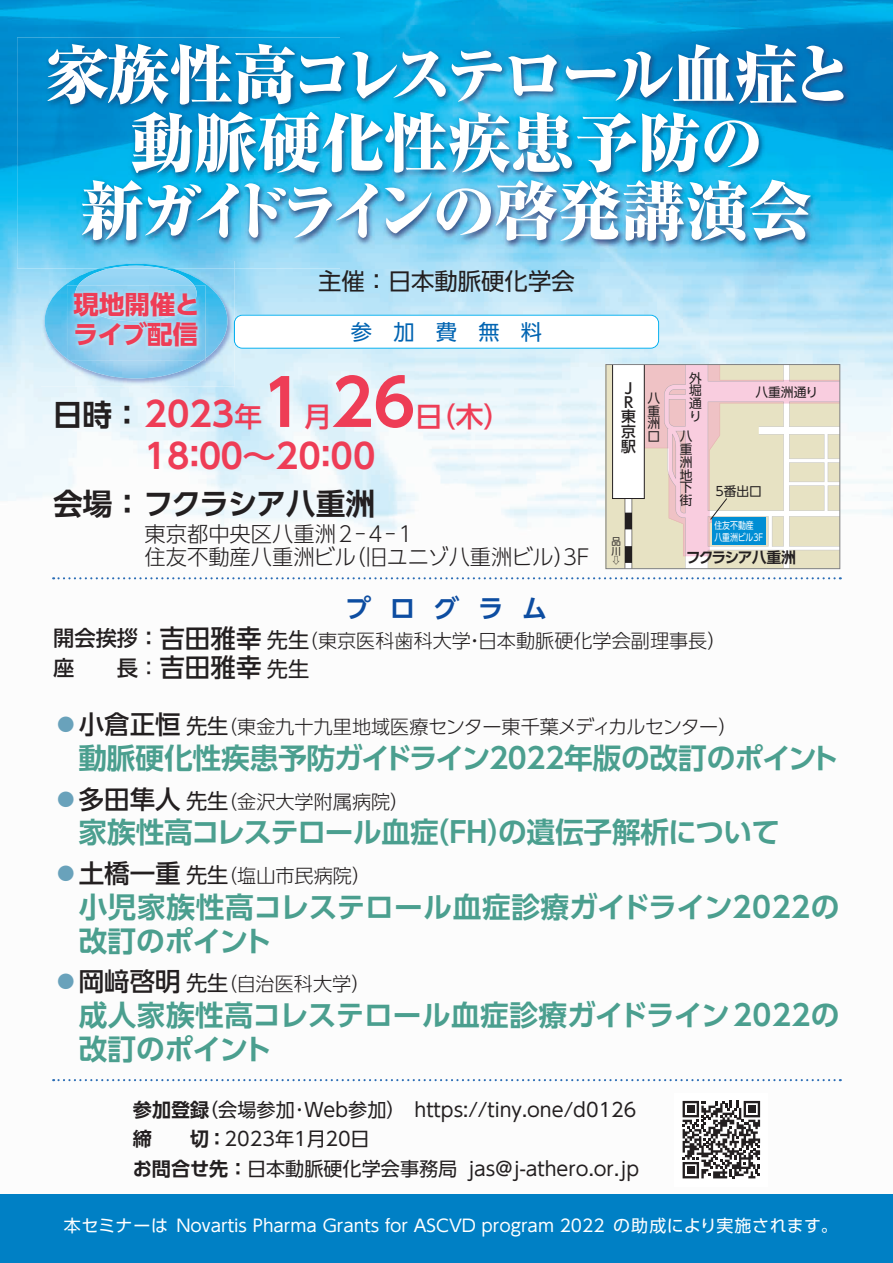
<style>
.page{position:relative;width:893px;height:1263px;background:#fff}
.page>*{position:absolute;margin:0;border:0;box-sizing:border-box;transform-origin:0 0}
.t1{font:800 expanded 63.75px/68.1px "Ryumin Pr 6 N";letter-spacing:-.04em;color:#fff;text-align:center}
.t2{font:700 63.75px "UD Shin Go Pr 6 De";color:#ee3d56}
.t3{font:700 34.05px "UD Shin Go Pr 6 De";color:#ee3d56}
.t4{font:700 29.7px "UD Shin Go Pr 6 De";letter-spacing:-.01em;color:#231f20}
.t5{font:700 28.65px/34px "UD Shin Go Pr 6 De";letter-spacing:-.01em;color:#4b9f8f}
.t6{font:500 27.6px "UD Shin Go Pr 6";color:#ee3d56}
.t7{font:700 25.5px/29.7px "UD Shin Go Pr 6";color:#ee3d56}
.t8{font:700 25.5px "UD Shin Go Pr 6 De";letter-spacing:.73em;color:#0d4da1}
.t9{font:23.4px "UD Shin Go Pr 6";color:#231f20}
.t10{font:300 21.3px/23.4px "UD Shin Go Pr 6";color:#231f20}
.t11{font:500 21.3px "UD Shin Go Pr 6";color:#231f20}
.t12{font:21.3px "UD Shin Go Pr 6";letter-spacing:1em;color:#0164b2}
.t13{font:19.2px/29.7px "UD Shin Go Pr 6";color:#231f20}
.t14{font:300 19.2px "UD Shin Go Pr 6";color:#231f20}
.t15{font:300 19.2px "UD Shin Go Pr 6";letter-spacing:-.03em;color:#231f20}
.t16{font:16.95px "UD Shin Go Pr 6";color:#fff}
.t17{font:700 14.85px "UD Shin Go Pr 6 De";letter-spacing:-.1em;color:#231f20}
.t18{font:500 14.85px/14.4px "UD Shin Go Pr 6";color:#231f20}
.t19{font:12.75px/12.8px "UD Shin Go Pr 6";color:#231f20;text-align:justify}
.t20{font:9.6px/11.6px "UD Shin Go Pr 6";color:#fff;scale:.81 1}
.t21{font:9.6px/9.6px "UD Shin Go Pr 6";color:#231f20}
.t22{font:9.6px "Koz Go Pr 6 N";color:#231f20}
.s1{font-family:"UD Shin Go Pr 6";font-weight:500;font-size:27.6px}
.s2{font-weight:500;font-size:21.3px}
.s3{font-weight:500;font-size:25.5px}
.s4{font-weight:400;font-size:21.3px}
.s5{font-weight:400}
.s6{font-size:25.5px}
.s7{font-weight:500;font-size:25.5px;color:#69a2bb}
.s8{font-family:"UD Shin Go Pr 6 De";font-weight:700}
</style>
<div class="page">
<img style="left:0;top:0;width:893px;height:1195px">
<svg style="left:53px;top:577px;width:788px;height:2px"></svg>
<svg style="left:53px;top:1079px;width:788px;height:2px"></svg>
<div style="left:0;top:1195px;width:893px;height:68px;background:#0080c5"></div>
<svg style="left:612px;top:366px;width:226px;height:201px"></svg>
<div style="left:606px;top:364px;width:234px;height:205px;border:1px solid #808285"></div>
<img style="left:17px;top:37px;width:862px;height:231px">
<div style="left:675px;top:1093px;width:93px;height:93px;background:#fff"></div>
<img style="left:41px;top:261px;width:194px;height:126px">
<svg style="left:234px;top:315px;width:425px;height:34px"></svg>
<img style="left:45px;top:268px;width:182px;height:90px">
<img style="left:99px;top:264px;width:74px;height:4px">
<img style="left:78px;top:268px;width:116px;height:17px">
<img style="left:110px;top:266px;width:53px;height:2px">
<img style="left:67px;top:285px;width:138px;height:76px">
<img style="left:75px;top:285px;width:122px;height:36px">
<svg style="left:683px;top:1101px;width:77px;height:77px"></svg>
<h1 class="t1" style="left:46px;top:39px;width:810px">家族性高コレステロール血症と動脈硬化性疾患予防の<br>新ガイドラインの啓発講演会</h1>
<p class="t7" style="left:73px;top:289px;width:128px">現地開催とライブ配信</p>
<p class="t9" style="left:318px;top:263px;width:258px">主催：日本動脈硬化学会</p>
<p class="t12" style="left:351px;top:315px;width:193px">参加費無料</p>
<p class="t4" style="left:53px;top:391px;width:90px">日時：</p>
<h1 class="t2" style="left:262px;top:351px;width:155px">1 26</h1>
<p class="t3" style="left:145px;top:386px;width:119px">2023<span class="s1">年</span></p>
<p class="t6" style="left:304px;top:394px;width:29px">月</p>
<p class="t6" style="left:415px;top:394px;width:97px">日（木）</p>
<p class="t3" style="left:145px;top:428px;width:232px">1 8：００～20：00</p>
<p class="t4" style="left:53px;top:480px;width:324px">会場：フクラシア八重洲</p>
<p class="t10" style="left:145px;top:521px;width:447px">東京都中央区八重洲2-4-1<br>住友不動産八重洲ビル（旧ユニゾ八重洲ビル）３F</p>
<p class="t18" style="left:621px;top:380px;width:16px">Ｊ<br>Ｒ東京駅</p>
<p class="t19" style="left:647px;top:391px;width:14px">八重洲口</p>
<p class="t21" style="left:611px;top:536px;width:10px">品川</p>
<p class="t22" style="left:611px;top:565px;width:11px;rotate:-90deg">⇦</p>
<p class="t19" style="left:689px;top:371px;width:14px">外堀通り</p>
<p class="t19" style="left:680px;top:430px;width:14px">八重洲地下街</p>
<p class="t19" style="left:755px;top:385px;width:64px">八重洲通り</p>
<p class="t19" style="left:715px;top:484px;width:48px">5番出口</p>
<p class="t20" style="left:714px;top:520px;width:62px">住友不動産八重洲ビル3F</p>
<p class="t17" style="left:686px;top:545px;width:112px">フクラシア八重洲</p>
<p class="t8" style="left:346px;top:587px;width:203px">プログラム</p>
<p class="t14" style="left:53px;top:625px;width:675px"><span class="s2">開会挨拶 ：</span><span class="s3">吉田雅幸</span><span class="s4">先生</span>（東京医科歯科大学・日本動脈硬化学会副理事長）</p>
<p class="t11" style="left:53px;top:650px;width:258px">座　　長 <span class="s5">：</span><span class="s6">吉田雅幸</span><span class="s5">先生</span></p>
<p class="t15" style="left:53px;top:711px;width:686px"><span class="s7">●</span><span class="s3">小倉正恒</span><span class="s4">先生</span>（東金九十九里地域医療センター東千葉メディカルセンター）</p>
<p class="t5" style="left:79px;top:740px;width:762px">動脈硬化性疾患予防ガイドライン2022年版の改訂のポイント</p>
<p class="t14" style="left:53px;top:786px;width:358px"><span class="s7">●</span><span class="s3">多田隼人</span><span class="s4">先生</span>（金沢大学附属病院）</p>
<p class="t5" style="left:79px;top:815px;width:703px">家族性高コレステロール血症（FH）の遺伝子解析について</p>
<p class="t14" style="left:53px;top:860px;width:319px"><span class="s7">●</span><span class="s3">土橋一重</span><span class="s4">先生</span>（塩山市民病院）</p>
<p class="t5" style="left:79px;top:889px;width:762px">小児家族性高コレステロール血症診療ガイドライン2022の改訂のポイント</p>
<p class="t14" style="left:53px;top:969px;width:319px"><span class="s7">●</span><span class="s3">岡﨑啓明</span><span class="s4">先生</span>（自治医科大学）</p>
<p class="t5" style="left:79px;top:997px;width:762px">成人家族性高コレステロール血症診療ガイドライン2022の改訂のポイント</p>
<p class="t13" style="left:133px;top:1094px;width:508px"><span class="s8">参加登録</span>（会場参加･Ｗｅｂ参加） https://tiny.one/d0126<span class="s8">締　　切：</span>2023年1月20日<br><span class="s8">お問合せ先：</span>日本動脈硬化学会事務局 jas@j-athero.or.jp</p>
<p class="t16" style="left:64px;top:1211px;width:775px">本セミナーは Novartis Pharma Grants for ASCVD program 2022 の助成により実施されます。</p>
</div>
